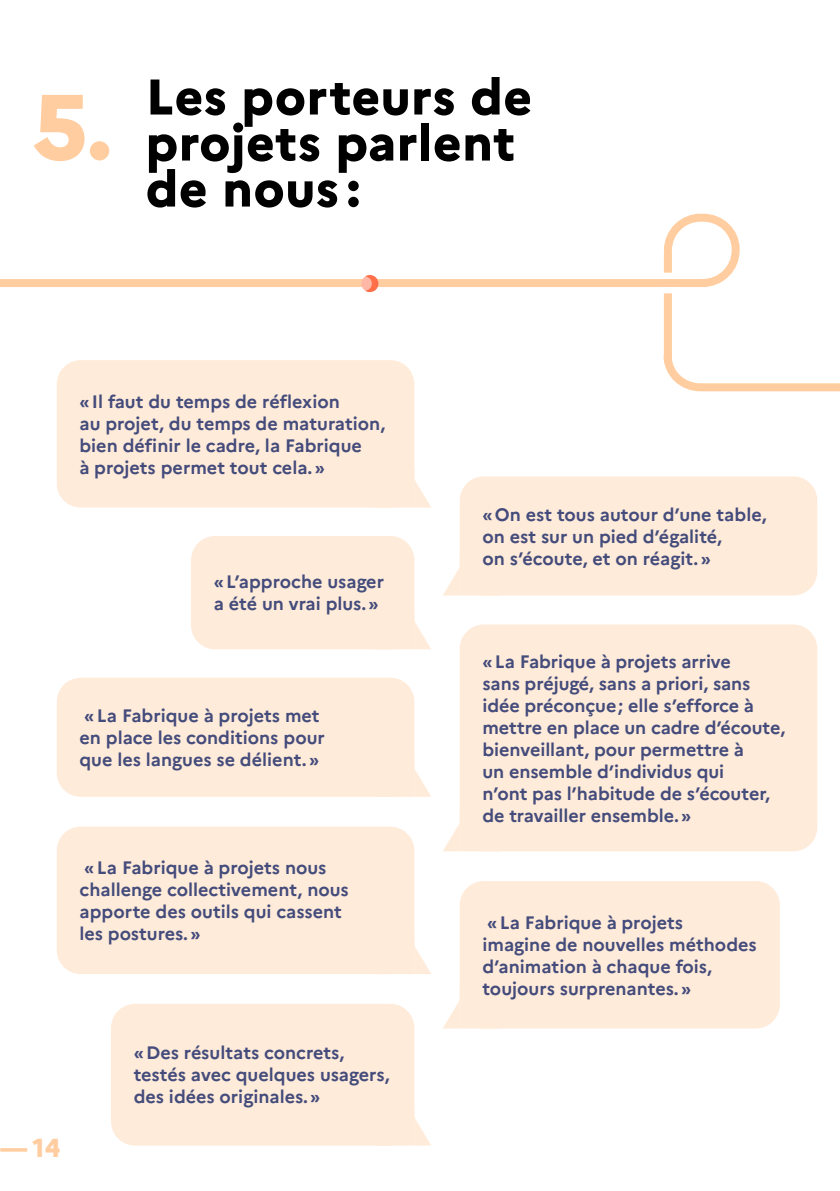
<style>
.page{position:relative;width:840px;height:1191px;background:#fff}
.page>*{position:absolute;margin:0;border:0;box-sizing:border-box;transform-origin:0 0}
.t1{font:800 92px "Marianne";color:#ffcd9f}
.t2{font:800 50px/46px "Marianne";letter-spacing:.01em;color:#000}
.t3{font:800 26px "Marianne";color:#ffcd9f}
.t4{font:700 18px/22px "Marianne";color:#444c7c}
</style>
<div class="page">
<div style="left:0;top:279px;width:705px;height:8px;background:#ffcd9f"></div>
<div style="left:663px;top:253px;width:8px;height:108px;background:#ffcd9f"></div>
<svg style="left:663px;top:213px;width:77px;height:74px"></svg>
<div style="left:656px;top:273px;width:25px;height:6px;background:#fff;border-radius:3px"></div>
<div style="left:656px;top:287px;width:25px;height:6px;background:#fff;border-radius:3px"></div>
<div style="left:701px;top:383px;width:138px;height:8px;background:#ffcd9f"></div>
<div style="left:361px;top:275px;width:17px;height:17px;background:#ffb8a6;border-radius:50%"></div>
<svg style="left:366px;top:275px;width:12px;height:17px"></svg>
<svg style="left:663px;top:348px;width:45px;height:44px"></svg>
<div style="left:57px;top:360px;width:357px;height:147px;background:#ffebd9;border-radius:24px"></div>
<svg style="left:395px;top:468px;width:36px;height:39px"></svg>
<div style="left:191px;top:536px;width:223px;height:113px;background:#ffebd9;border-radius:24px"></div>
<svg style="left:395px;top:609px;width:36px;height:40px"></svg>
<div style="left:57px;top:677px;width:357px;height:120px;background:#ffebd9;border-radius:24px"></div>
<svg style="left:395px;top:757px;width:36px;height:40px"></svg>
<div style="left:111px;top:1003px;width:303px;height:142px;background:#ffebd9;border-radius:24px"></div>
<svg style="left:395px;top:1106px;width:36px;height:39px"></svg>
<div style="left:57px;top:826px;width:357px;height:148px;background:#ffebd9;border-radius:24px"></div>
<svg style="left:395px;top:934px;width:36px;height:40px"></svg>
<div style="left:459px;top:476px;width:357px;height:119px;background:#ffebd9;border-radius:24px"></div>
<svg style="left:443px;top:556px;width:35px;height:39px"></svg>
<div style="left:459px;top:624px;width:357px;height:227px;background:#ffebd9;border-radius:24px"></div>
<svg style="left:443px;top:811px;width:35px;height:40px"></svg>
<div style="left:459px;top:881px;width:320px;height:147px;background:#ffebd9;border-radius:24px"></div>
<svg style="left:443px;top:988px;width:35px;height:40px"></svg>
<h1 class="t1" style="left:33px;top:55px;width:81px">5.</h1>
<h2 class="t2" style="left:146px;top:70px;width:388px">Les porteurs de projets parlent de nous :</h2>
<p class="t4" style="left:79px;top:390px;width:307px">«Il faut du temps de réflexion<br>au projet, du temps de maturation, bien définir le cadre, la Fabrique<br>à projets permet tout cela.»</p>
<p class="t4" style="left:214px;top:571px;width:172px">«L’approche usager a été un vrai plus.»</p>
<p class="t4" style="left:79px;top:704px;width:247px">«La Fabrique à projets met en place les conditions pour que les langues se délient.»</p>
<p class="t4" style="left:79px;top:856px;width:271px">«La Fabrique à projets nous challenge collectivement, nous apporte des outils qui cassent les postures.»</p>
<h3 class="t3" style="left:0;top:1127px;width:62px">— 14</h3>
<p class="t4" style="left:134px;top:1042px;width:257px">«Des résultats concrets, testés avec quelques usagers, des idées originales.»</p>
<p class="t4" style="left:482px;top:503px;width:285px">«On est tous autour d’une table, on est sur un pied d’égalité,<br>on s’écoute, et on réagit.»</p>
<p class="t4" style="left:482px;top:650px;width:304px">«La Fabrique à projets arrive<br>sans préjugé, sans a priori, sans idée préconçue; elle s’efforce à mettre en place un cadre d’écoute, bienveillant, pour permettre à<br>un ensemble d’individus qui<br>n’ont pas l’habitude de s’écouter, de travailler ensemble.»</p>
<p class="t4" style="left:482px;top:911px;width:276px">«La Fabrique à projets<br>imagine de nouvelles méthodes d’animation à chaque fois, toujours surprenantes.»</p>
</div>
